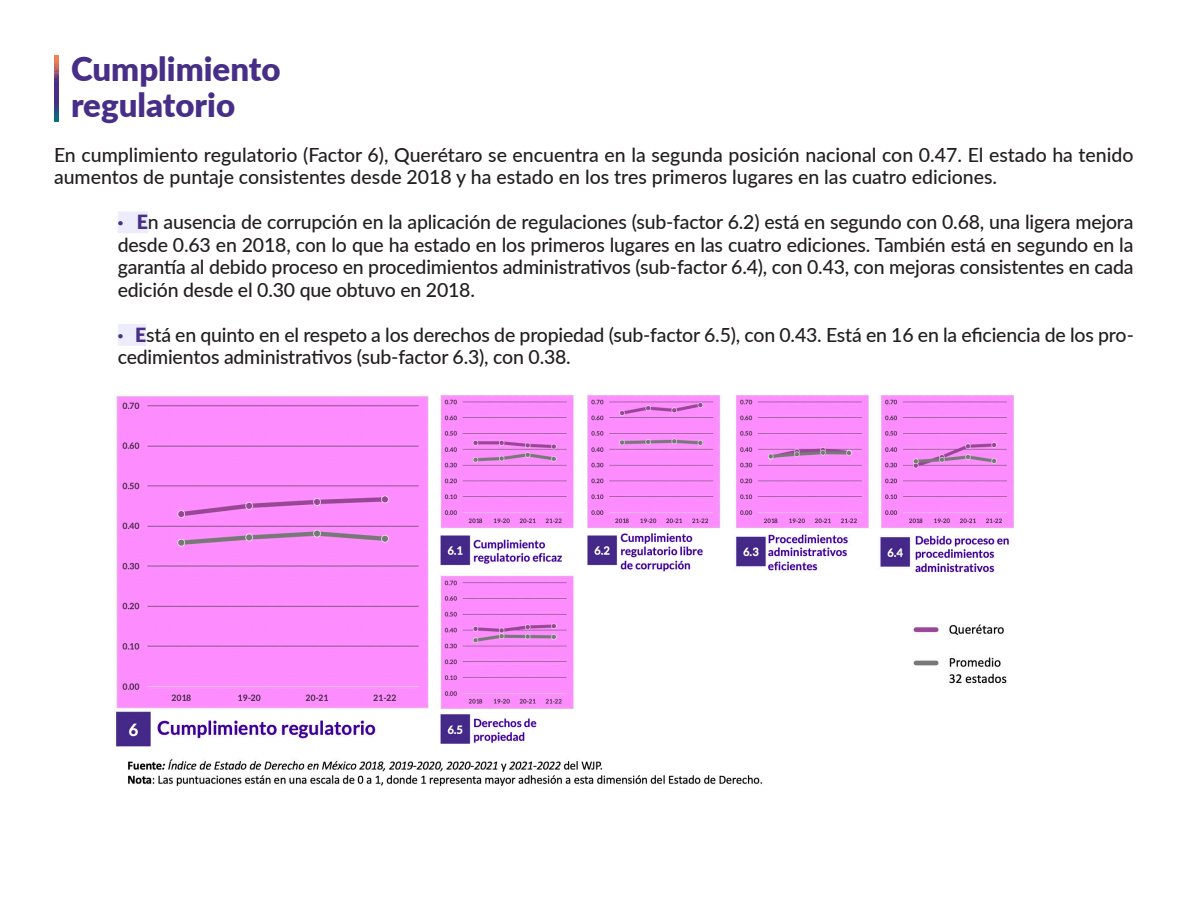
<style>
.page{position:relative;width:1188px;height:918px;background:#fff}
.page>*{position:absolute;margin:0;border:0;box-sizing:border-box;transform-origin:0 0}
.Sub-títulos{font:900 33px/36px "Lato";color:#472e87}
.Bullets{font:500 19.5px/22.5px "Lato";letter-spacing:-.01em;color:#231f20;text-align:justify}
.Párrafos{font:500 19.5px/22.5px "Lato";color:#231f20}
.s1{font-weight:900;color:#472e87}
</style>
<div class="page">
<div style="left:118px;top:211px;width:30px;height:22px;background:#ececfd"></div>
<div style="left:118px;top:324px;width:28px;height:22px;background:#ececfd"></div>
<img style="left:54px;top:55px;width:4px;height:67px">
<img style="left:116px;top:395px;width:898px;height:391px">
<div style="left:821px;top:733px;width:247px;height:75px;background:#fff"></div>
<p class="Sub-títulos" style="left:71px;top:49px;width:211px">Cumplimiento regulatorio</p>
<p class="Párrafos" style="left:54px;top:142px;width:1081px">En cumplimiento regulatorio (Factor 6), Querétaro se encuentra en la segunda posición nacional con 0.47. El estado ha tenido aumentos de puntaje consistentes desde 2018 y ha estado en los tres primeros lugares en las cuatro ediciones.</p>
<p class="Bullets" style="left:118px;top:210px;width:1017px"><span class="s1">· E</span>n ausencia de corrupción en la aplicación de regulaciones (sub-factor 6.2) está en segundo con 0.68, una ligera mejora desde 0.63 en 2018, con lo que ha estado en los primeros lugares en las cuatro ediciones. También está en segundo en la garantía al debido proceso en procedimientos administrativos (sub-factor 6.4), con 0.43, con mejoras consistentes en cada edición desde el 0.30 que obtuvo en 2018.</p>
<p class="Bullets" style="left:118px;top:322px;width:1018px"><span class="s1">· E</span>stá en quinto en el respeto a los derechos de propiedad (sub-factor 6.5), con 0.43. Está en 16 en la eficiencia de los pro&shy;cedimientos administrativos (sub-factor 6.3), con 0.38.</p>
</div>
